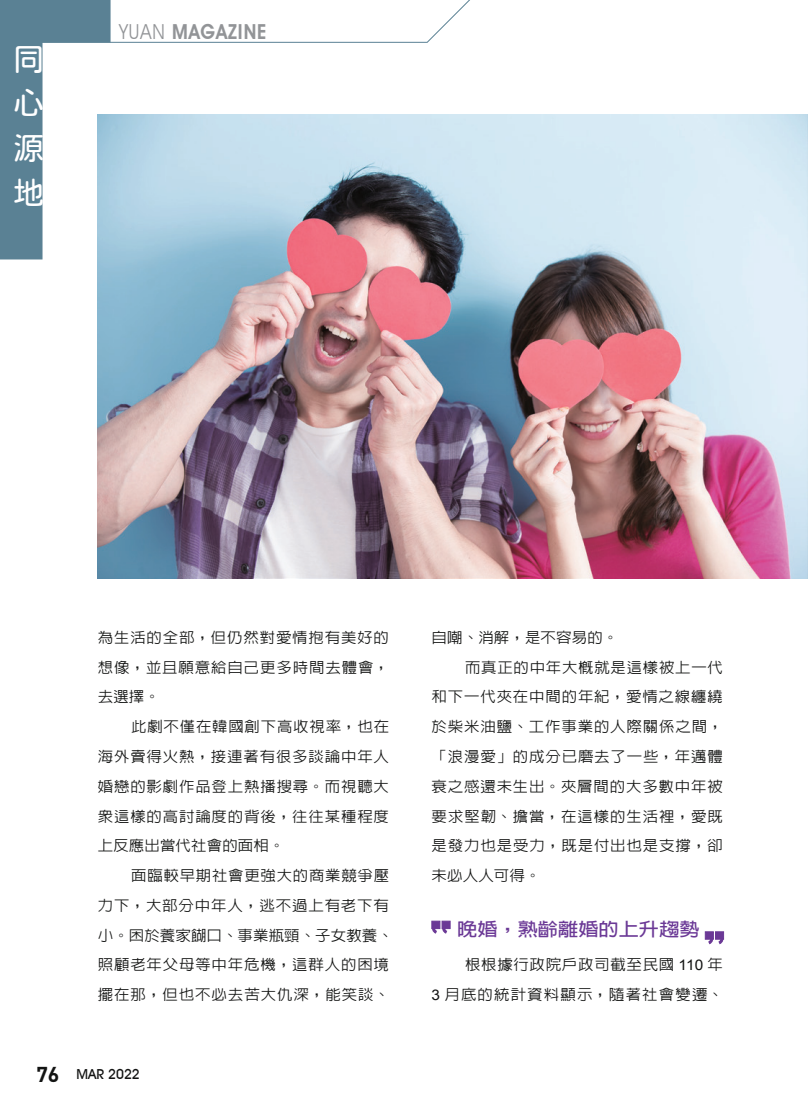
<style>
.page{position:relative;width:808px;height:1106px;background:#fff}
.page>*{position:absolute;margin:0;border:0;box-sizing:border-box;transform-origin:0 0}
.t1{font:31.95px/44.7px "jf openhuninn 1.1";color:#fff;text-align:justify}
.t2{font:600 20.7px "Avant Garde IT Cby BT";letter-spacing:.05em;color:#929497;scale:.9 1}
.中標{font:700 18.15px "AR Hei B5";color:#6b3996;scale:1.11 1}
.內文{font:500 14.7px/29.7px "AR Hei B5";letter-spacing:.055em;color:#131413;text-align:justify;scale:1.05 1}
.內文-2{font:500 14.7px/29.7px "AR Hei B5";letter-spacing:.075em;color:#131413;text-align:right;scale:1.05 1}
.內文-3{font:500 14.7px "AR Hei B5";letter-spacing:.01em;color:#131413;scale:1.05 1}
.t3{font:500 13.8px "Avant Garde IT Cby BT";color:#131413}
.s1{font-weight:400}
.s2{font-family:"DIN";font-weight:700;font-size:21.3px}
.s3{font-family:"Arial";font-weight:400}
</style>
<div class="page">
<hr style="left:807px;top:0;width:1px;height:1106px;background:#fdd6be">
<img style="left:807px;top:586px;width:1px;height:520px">
<img style="left:98px;top:115px;width:710px;height:463px">
<div style="left:705px;top:931px;width:8px;height:8px;background:#6b3996;border:1px solid #6b3996"></div>
<div style="left:715px;top:931px;width:9px;height:8px;background:#6b3996;border:1px solid #6b3996"></div>
<svg style="left:705px;top:935px;width:20px;height:10px"></svg>
<div style="left:442px;top:921px;width:8px;height:7px;background:#6b3996"></div>
<div style="left:432px;top:921px;width:8px;height:7px;background:#6b3996"></div>
<svg style="left:431px;top:924px;width:19px;height:10px"></svg>
<svg style="left:0;top:0;width:500px;height:259px"></svg>
<h1 class="t1" style="left:13px;top:36px;width:32px">同心源地</h1>
<h2 class="t2" style="left:119px;top:19px;width:165px"><span class="s1">YUAN</span> MAGAZINE</h2>
<p class="內文" style="left:98px;top:622px;width:279px">為生活的全部，但仍然對愛情抱有美好的想像，並且願意給自己更多時間去體會，去選擇。</p>
<p class="內文" style="left:98px;top:711px;width:279px;text-indent:33px">此劇不僅在韓國創下高收視率，也在海外賣得火熱，接連著有很多談論中年人婚戀的影劇作品登上熱播搜尋。而視聽大眾這樣的高討論度的背後，往往某種程度上反應出當代社會的面相。</p>
<p class="內文" style="left:98px;top:860px;width:283px;text-align:left;text-indent:33px">面臨較早期社會更強大的商業競爭壓力下，大部分中年人，逃不過上有老下有小。困於養家餬口、事業瓶頸、子女教養、照顧老年父母等中年危機，這群人的困境擺在那，但也不必去苦大仇深，能笑談、</p>
<p class="t3" style="left:36px;top:1065px;width:105px"><span class="s2">76</span> MAR 2022</p>
<p class="內文-3" style="left:432px;top:630px;width:179px">自嘲、消解，是不容易的。</p>
<p class="內文" style="left:432px;top:652px;width:279px;text-indent:33px">而真正的中年大概就是這樣被上一代和下一代夾在中間的年紀，愛情之線纏繞於柴米油鹽、工作事業的人際關係之間，「浪漫愛」的成分已磨去了一些，年邁體衰之感還未生出。夾層間的大多數中年被要求堅韌、擔當，在這樣的生活裡，愛既是發力也是受力，既是付出也是支撐，卻未必人人可得。</p>
<p class="中標" style="left:457px;top:919px;width:220px">晚婚，熟齡離婚的上升趨勢</p>
<p class="內文-2" style="left:432px;top:950px;width:279px">根根據行政院戶政司截至民國 <span class="s3">110</span> 年<br><span class="s3">3</span> 月底的統計資料顯示，隨著社會變遷、</p>
</div>
